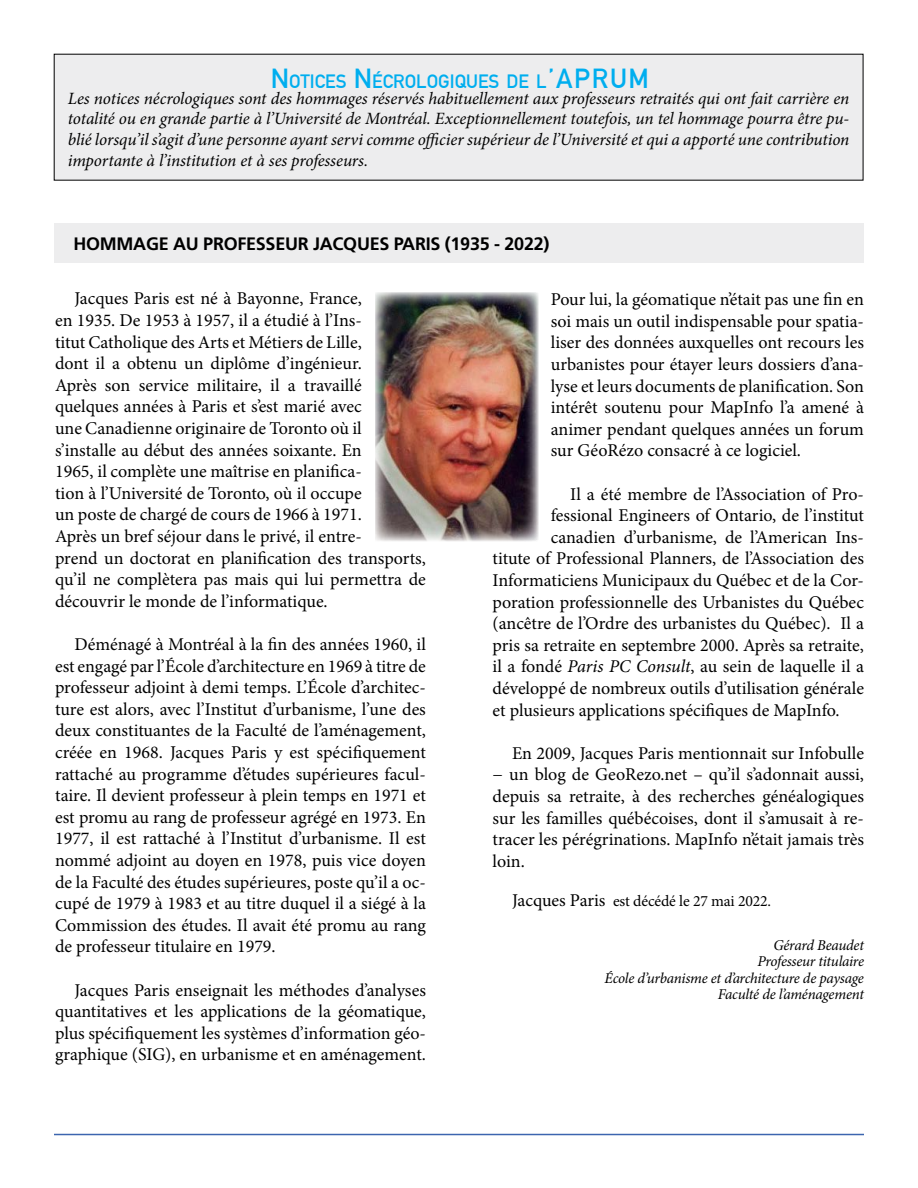
<style>
.page{position:relative;width:918px;height:1188px;background:#fff}
.page>*{position:absolute;margin:0;border:0;box-sizing:border-box;transform-origin:0 0}
.t1{font:700 18.9px "DIN Alternate";color:#00aeef}
.t2{font:18px/21.6px "Minion Pro";color:#000;text-align:justify}
.t3{font:700 18px "Frutiger";letter-spacing:-.015em;color:#000}
.t4{font:italic 17.25px/20.7px "Minion Pro";letter-spacing:-.01em;color:#000;text-align:justify}
.t5{font:15.75px "Minion Pro";letter-spacing:-.01em;color:#000}
.t6{font:italic 15px/16.5px "Minion Pro";letter-spacing:-.02em;color:#000;text-align:right}
.s1{font-size:27px}
.s2{font-style:italic}
.s3{font-size:18px}
</style>
<div class="page">
<hr style="left:54px;top:1134px;width:810px;height:1px;background:#3c65af">
<div style="left:54px;top:54px;width:809px;height:126px;background:#ededee"></div>
<div style="left:54px;top:224px;width:810px;height:39px;background:#ededee"></div>
<img style="left:375px;top:292px;width:164px;height:249px">
<p class="t1" style="left:271px;top:67px;width:380px"><span class="s1">N</span>OTICES <span class="s1">N</span>ÉCROLOGIQUES DE L<span class="s1">’APRU M</span></p>
<p class="t4" style="left:68px;top:88px;width:783px">Les notices nécrologiques sont des hommages réservés habituellement aux professeurs retraités qui ont fait carrière en totalité ou en grande partie à l’Université de Montréal. Exceptionnellement toutefois, un tel hommage pourra être pu&shy;blié lorsqu’il s’agit d’une personne ayant servi comme officier supérieur de l’Université et qui a apporté une contribution importante à l’institution et à ses professeurs.</p>
<p class="t3" style="left:74px;top:233px;width:477px">HOMMAGE AU PROFESSEUR JACQUES PARIS (1935 - 2022)</p>
<p class="t2" style="left:55px;top:288px;width:372px;text-align:left;text-indent:19px">Jacques Paris est né à Bayonne, France,<br>en 1935. De 1953 à 1957, il a étudié à l’Ins-<br>titut Catholique des Arts et Métiers de Lille,<br>dont il a obtenu un diplôme d’ingénieur.<br>Après son service militaire, il a travaillé quelques années à Paris et s’est marié avec<br>une Canadienne originaire de Toronto où il s’installe au début des années soixante. En<br>1965, il complète une maîtrise en planifica-<br>tion à l’Université de Toronto, où il occupe<br>un poste de chargé de cours de 1966 à 1971.<br>Après un bref séjour dans le privé, il entre-<br>prend un doctorat en planification des transports, qu’il ne complètera pas mais qui lui permettra de découvrir le monde de l’informatique.</p>
<p class="t2" style="left:55px;top:634px;width:372px;text-indent:19px">Déménagé à Montréal à la fin des années 1960, il est engagé par l’École d’architecture en 1969 à titre de professeur adjoint à demi temps. L’École d’architec&shy;ture est alors, avec l’Institut d’urbanisme, l’une des deux constituantes de la Faculté de l’aménagement, créée en 1968. Jacques Paris y est spécifiquement rattaché au programme d’études supérieures facul&shy;taire. Il devient professeur à plein temps en 1971 et est promu au rang de professeur agrégé en 1973. En 1977, il est rattaché à l’Institut d’urbanisme. Il est nommé adjoint au doyen en 1978, puis vice doyen de la Faculté des études supérieures, poste qu’il a oc&shy;cupé de 1979 à 1983 et au titre duquel il a siégé à la Commission des études. Il avait été promu au rang de professeur titulaire en 1979.</p>
<p class="t2" style="left:55px;top:979px;width:372px;text-indent:19px">Jacques Paris enseignait les méthodes d’analyses quantitatives et les applications de la géomatique, plus spécifiquement les systèmes d’information géo&shy;graphique (SIG), en urbanisme et en aménagement.</p>
<p class="t2" style="left:551px;top:289px;width:315px">Pour lui, la géomatique n’était pas une fin en soi mais un outil indispensable pour spatia&shy;liser des données auxquelles ont recours les urbanistes pour étayer leurs dossiers d’ana&shy;lyse et leurs documents de planification. Son intérêt soutenu pour MapInfo l’a amené à animer pendant quelques années un forum sur GéoRézo consacré à ce logiciel.</p>
<p class="t2" style="left:570px;top:483px;width:295px">Il a été membre de l’Association of Pro-</p>
<p class="t2" style="left:551px;top:505px;width:315px">fessional Engineers of Ontario, de l’institut</p>
<p class="t2" style="left:551px;top:526px;width:315px">canadien d’urbanisme, de l’American Ins-</p>
<p class="t2" style="left:493px;top:548px;width:373px">titute of Professional Planners, de l’Association des</p>
<p class="t2" style="left:493px;top:570px;width:373px">Informaticiens Municipaux du Québec et de la Cor-</p>
<p class="t2" style="left:493px;top:591px;width:373px">poration professionnelle des Urbanistes du Québec</p>
<p class="t2" style="left:493px;top:613px;width:373px">(ancêtre de l’Ordre des urbanistes du Québec). Il a</p>
<p class="t2" style="left:493px;top:634px;width:373px">pris sa retraite en septembre 2000. Après sa retraite,</p>
<p class="t2" style="left:493px;top:656px;width:373px">il a fondé <span class="s2">Paris PC Consult</span>, au sein de laquelle il a</p>
<p class="t2" style="left:493px;top:678px;width:373px">développé de nombreux outils d’utilisation générale</p>
<p class="t2" style="left:493px;top:699px;width:349px">et plusieurs applications spécifiques de MapInfo.</p>
<p class="t2" style="left:493px;top:742px;width:373px;text-indent:19px">En 2009, Jacques Paris mentionnait sur Infobulle − un blog de GeoRezo.net – qu’il s’adonnait aussi, depuis sa retraite, à des recherches généalogiques sur les familles québécoises, dont il s’amusait à re&shy;tracer les pérégrinations. MapInfo n’était jamais très loin.</p>
<p class="t5" style="left:512px;top:891px;width:261px"><span class="s3">Jacques Paris</span> est décédé le 27 mai 2022.</p>
<p class="t6" style="left:605px;top:937px;width:261px">Gérard Beaudet<br>Professeur titulaire<br>École d’urbanisme et d’architecture de paysage<br>Faculté de l’aménagement</p>
</div>
